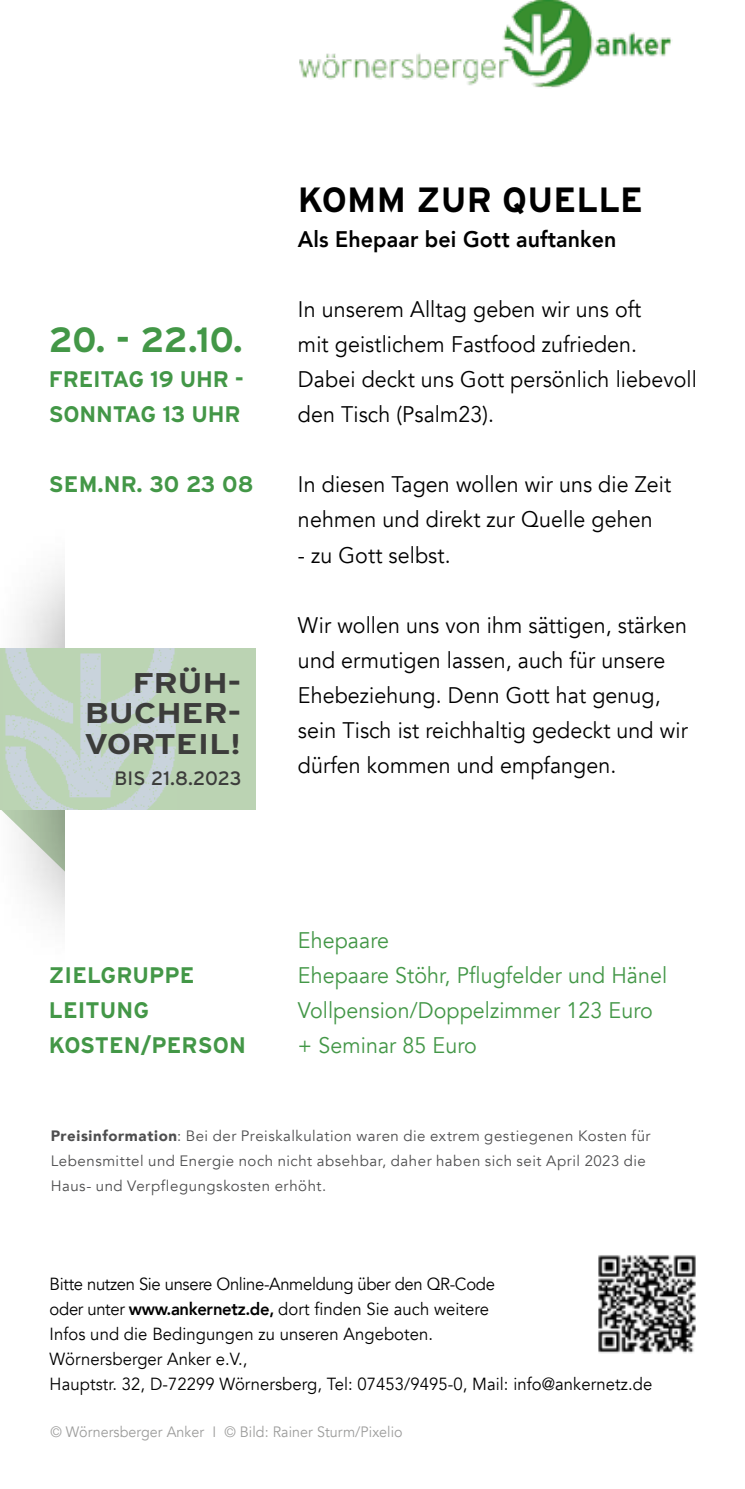
<style>
.page{position:relative;width:745px;height:1489px;background:#fff}
.page>*{position:absolute;margin:0;border:0;box-sizing:border-box;transform-origin:0 0}
.t1{font:700 35px "Interstate";letter-spacing:.005em;color:#000}
.t2{font:700 35px "Interstate";color:#439747}
.t3{font:700 28.5px/30.8px "Interstate";letter-spacing:-.01em;color:#3c3c3b;text-align:justify;scale:1.2 1}
.t4{font:22.5px/35px "Avenir";letter-spacing:.005em;color:#000;scale:.95 1}
.t5{font:22.5px/35px "Avenir";letter-spacing:.005em;color:#439747;scale:.95 1}
.t6{font:700 22.5px/35px "Interstate";letter-spacing:-.005em;color:#439747}
.t7{font:800 22.5px "Avenir";letter-spacing:.005em;color:#000;scale:.95 1}
.t8{font:19.25px "Interstate";letter-spacing:-.005em;color:#3c3c3b}
.t9{font:17.5px/25px "Avenir";letter-spacing:.005em;color:#000;scale:.95 1}
.t10{font:15px/25px "Avenir";letter-spacing:.035em;color:#4e4e4f}
.t11{font:15px "Avenir";letter-spacing:.005em;color:#9d9d9c;scale:.95 1}
.s1{font-weight:900}
.s2{font-weight:800}
</style>
<div class="page">
<div style="left:0;top:514px;width:472px;height:463px;background:#000;opacity:.5"></div>
<div style="left:66px;top:510px;width:410px;height:509px;background:#fff"></div>
<div style="left:0;top:648px;width:255px;height:161px;background:#bbd3b3"></div>
<img style="left:5px;top:648px;width:171px;height:161px">
<img style="left:299px;top:0;width:373px;height:88px">
<img style="left:598px;top:1255px;width:98px;height:99px">
<h1 class="t2" style="left:49px;top:319px;width:195px">20. - 22.10.</h1>
<p class="t6" style="left:49px;top:362px;width:196px">FREITAG 19 UHR -<br>SONNTAG 13 UHR</p>
<p class="t6" style="left:49px;top:467px;width:206px">SEM.NR. 30 23 08</p>
<p class="t3" style="left:84px;top:667px;width:133px;text-indent:48px">FRÜH-BUCHER-VORTEIL!</p>
<p class="t8" style="left:114px;top:766px;width:128px">BIS 21.8.2023</p>
<h1 class="t1" style="left:298px;top:179px;width:346px">KOMM ZUR QUELLE</h1>
<p class="t7" style="left:298px;top:222px;width:336px">Als Ehepaar bei Gott auftanken</p>
<p class="t4" style="left:298px;top:292px;width:421px">In unserem Alltag geben wir uns oft<br>mit geistlichem Fastfood zufrieden.<br>Dabei deckt uns Gott persönlich liebevoll den Tisch (Psalm23).</p>
<p class="t4" style="left:298px;top:467px;width:394px">In diesen Tagen wollen wir uns die Zeit nehmen und direkt zur Quelle gehen</p>
<p class="t4" style="left:298px;top:537px;width:162px">- zu Gott selbst.</p>
<p class="t4" style="left:298px;top:607px;width:411px">Wir wollen uns von ihm sättigen, stärken und ermutigen lassen, auch für unsere Ehebeziehung. Denn Gott hat genug, sein Tisch ist reichhaltig gedeckt und wir dürfen kommen und empfangen.</p>
<p class="t6" style="left:49px;top:957px;width:198px">ZIELGRUPPE<br>LEITUNG<br>KOSTEN/PERSON</p>
<p class="t5" style="left:298px;top:922px;width:390px">Ehepaare<br>Ehepaare Stöhr, Pflugfelder und Hänel<br>Vollpension/Doppelzimmer 123 Euro + Seminar 85 Euro</p>
<p class="t10" style="left:51px;top:1123px;width:601px"><span class="s1">Preisinformation</span>: Bei der Preiskalkulation waren die extrem gestiegenen Kosten für<br>Lebensmittel und Energie noch nicht absehbar, daher haben sich seit April 2023 die<br>Haus- und Verpflegungskosten erhöht.</p>
<p class="t9" style="left:50px;top:1271px;width:635px">Bitte nutzen Sie unsere Online-Anmeldung über den QR-Code<br>oder unter <span class="s2">www.ankernetz.de,</span> dort finden Sie auch weitere<br>Infos und die Bedingungen zu unseren Angeboten.<br>Wörnersberger Anker e.V.,<br>Hauptstr. 32, D-72299 Wörnersberg, Tel: 07453/9495-0, Mail: info@ankernetz.de</p>
<p class="t11" style="left:50px;top:1422px;width:372px">© Wörnersberger Anker I © Bild: Rainer Sturm/Pixelio</p>
</div>
